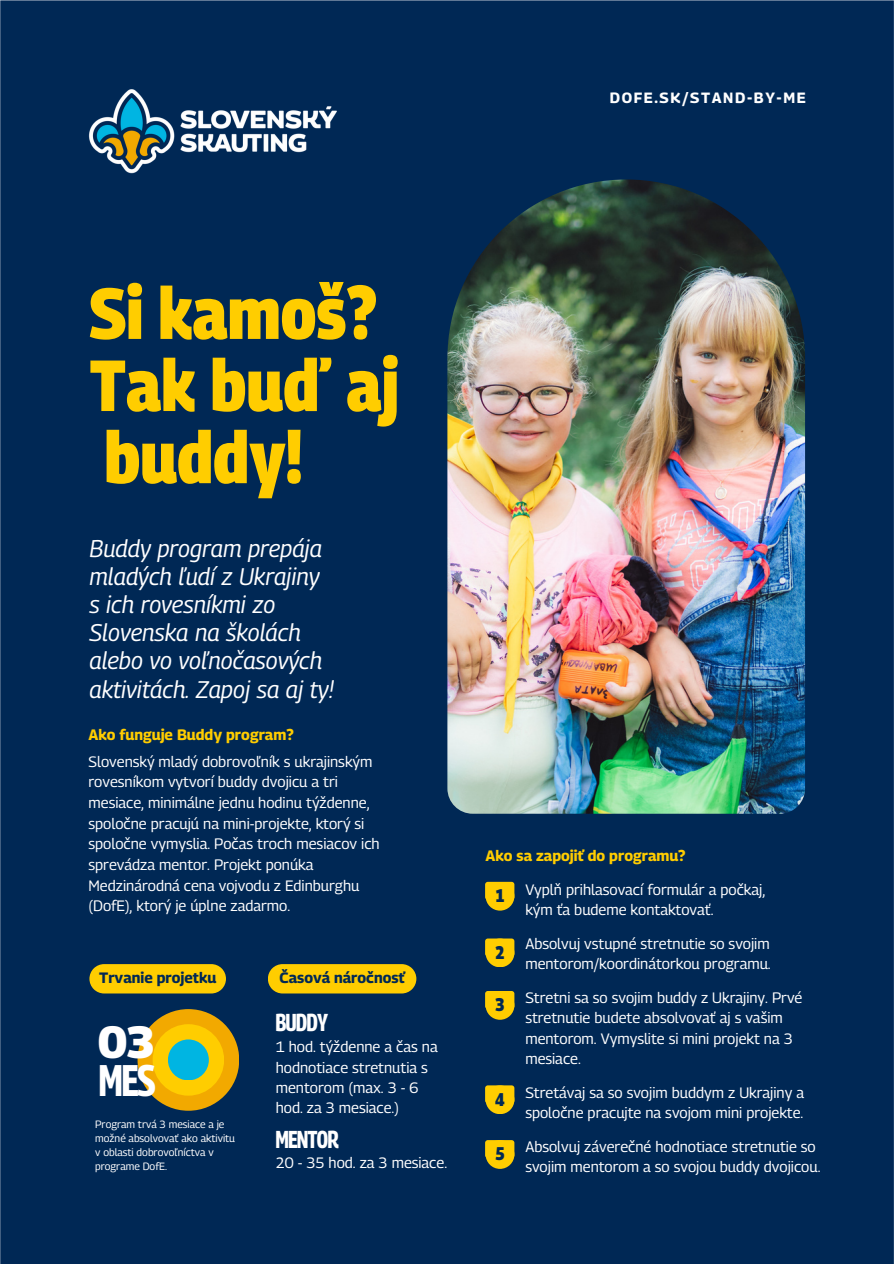
<style>
.page{position:relative;width:894px;height:1264px;background:#fff}
.page>*{position:absolute;margin:0;border:0;box-sizing:border-box;transform-origin:0 0}
.t1{font:800 semi-condensed 72px/72px "Georama";color:#ffcd00}
.t2{font:800 45.15px "Georama";color:#fff}
.t3{font:700 44.1px "Georama Condensed";color:#fff}
.t4{font:700 24.45px "Georama Condensed";letter-spacing:-.035em;color:#fff}
.t5{font:italic 24px/28.2px "Georama";color:#fff}
.t6{font:800 semi-condensed 18.3px "Georama";color:#002855}
.t7{font:15px/20.2px "Georama";color:#fff}
.t8{font:700 15px "Georama";color:#ffcd00}
.t9{font:700 15px "Georama";color:#002855}
.t10{font:700 14.85px "Georama";letter-spacing:.11em;color:#fff}
.t11{font:10.5px/14px "Georama";color:#fff}
</style>
<div class="page">
<img style="left:0;top:0;width:893px;height:1263px">
<div style="left:485px;top:938px;width:29px;height:29px;background:#ffcd00;border-radius:50%"></div>
<div style="left:485px;top:938px;width:29px;height:18px;background:#ffcd00;border-radius:3px"></div>
<div style="left:485px;top:881px;width:29px;height:29px;background:#ffcd00;border-radius:50%"></div>
<div style="left:485px;top:881px;width:29px;height:18px;background:#ffcd00;border-radius:3px"></div>
<div style="left:485px;top:990px;width:29px;height:29px;background:#ffcd00;border-radius:50%"></div>
<div style="left:485px;top:991px;width:29px;height:17px;background:#ffcd00;border-radius:3px"></div>
<div style="left:485px;top:1085px;width:29px;height:29px;background:#ffcd00;border-radius:50%"></div>
<div style="left:485px;top:1085px;width:29px;height:18px;background:#ffcd00;border-radius:3px"></div>
<div style="left:485px;top:1140px;width:29px;height:28px;background:#ffcd00;border-radius:50%"></div>
<div style="left:485px;top:1140px;width:29px;height:18px;background:#ffcd00;border-radius:3px"></div>
<div style="left:137px;top:1009px;width:102px;height:101px;background:#f2a900;border-radius:50%"></div>
<div style="left:153px;top:1024px;width:71px;height:71px;background:#ffcd00;border-radius:50%"></div>
<div style="left:168px;top:1039px;width:41px;height:41px;background:#00b5e2;border-radius:50%"></div>
<svg style="left:89px;top:964px;width:137px;height:29px;background:#f1c404"></svg>
<svg style="left:268px;top:964px;width:148px;height:29px;background:#f4c603"></svg>
<img style="left:88px;top:88px;width:249px;height:85px">
<p class="t10" style="left:609px;top:89px;width:197px">DOFE.SK/STAND-BY-ME</p>
<p class="t1" style="left:89px;top:276px;width:289px">Si kamoš?</p>
<p class="t1" style="left:89px;top:348px;width:311px">Tak buď aj buddy!</p>
<p class="t5" style="left:89px;top:533px;width:234px">Buddy program prepája mladých ľudí z Ukrajiny</p>
<p class="t5" style="left:89px;top:590px;width:246px">s ich rovesníkmi zo<br>Slovenska na školách alebo vo voľnočasových aktivitách. Zapoj sa aj ty!</p>
<p class="t8" style="left:88px;top:725px;width:206px">Ako funguje Buddy program?</p>
<p class="t7" style="left:88px;top:750px;width:292px;line-height:20.7px">Slovenský mladý dobrovoľník s ukrajinským rovesníkom vytvorí buddy dvojicu a tri mesiace, minimálne jednu hodinu týždenne, spoločne pracujú na mini-projekte, ktorý si spoločne vymyslia. Počas troch mesiacov ich sprevádza mentor. Projekt ponúka Medzinárodná cena vojvodu z Edinburghu (DofE), ktorý je úplne zadarmo.</p>
<p class="t9" style="left:99px;top:968px;width:119px">Trvanie projetku</p>
<p class="t2" style="left:98px;top:1014px;width:59px">03</p>
<p class="t3" style="left:98px;top:1052px;width:59px">MES</p>
<p class="t11" style="left:95px;top:1117px;width:141px">Program trvá 3 mesiace a je možné absolvovať ako aktivitu v oblasti dobrovoľníctva v programe DofE.</p>
<p class="t9" style="left:279px;top:968px;width:127px">Časová náročnosť</p>
<p class="t4" style="left:275px;top:1007px;width:54px">BUDDY</p>
<p class="t7" style="left:276px;top:1036px;width:163px">1 hod. týždenne a čas na hodnotiace stretnutia s mentorom (max. 3 - 6 hod. za 3 mesiace.)</p>
<p class="t4" style="left:275px;top:1123px;width:65px">MENTOR</p>
<p class="t7" style="left:276px;top:1151px;width:173px">20 - 35 hod. za 3 mesiace.</p>
<p class="t8" style="left:485px;top:846px;width:201px">Ako sa zapojiť do programu?</p>
<p class="t6" style="left:495px;top:883px;width:11px">1</p>
<p class="t7" style="left:525px;top:879px;width:241px">Vyplň prihlasovací formulár a počkaj,</p>
<p class="t7" style="left:525px;top:899px;width:190px">kým ťa budeme kontaktovať.</p>
<p class="t7" style="left:525px;top:933px;width:247px">Absolvuj vstupné stretnutie so svojim mentorom/koordinátorkou programu.</p>
<p class="t7" style="left:525px;top:987px;width:278px">Stretni sa so svojim buddy z Ukrajiny. Prvé stretnutie budete absolvovať aj s vašim mentorom. Vymyslite si mini projekt na 3 mesiace.</p>
<p class="t6" style="left:495px;top:941px;width:11px">2</p>
<p class="t6" style="left:495px;top:993px;width:11px">3</p>
<p class="t6" style="left:495px;top:1087px;width:11px">4</p>
<p class="t6" style="left:495px;top:1141px;width:11px">5</p>
<p class="t7" style="left:525px;top:1081px;width:280px">Stretávaj sa so svojim buddym z Ukrajiny a spoločne pracujte na svojom mini projekte.</p>
<p class="t7" style="left:525px;top:1135px;width:296px">Absolvuj záverečné hodnotiace stretnutie so svojim mentorom a so svojou buddy dvojicou.</p>
</div>
